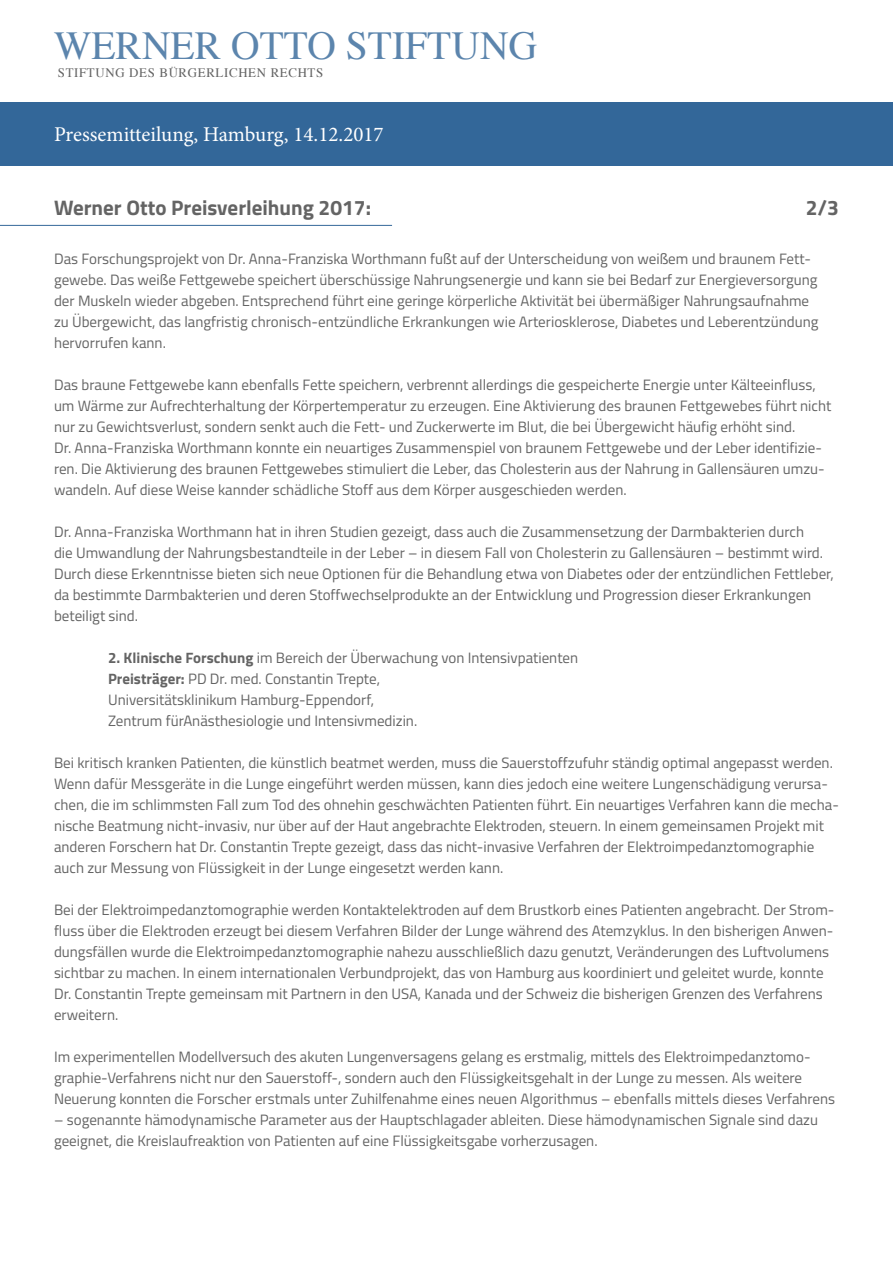
<style>
.page{position:relative;width:893px;height:1263px;background:#fff}
.page>*{position:absolute;margin:0;border:0;box-sizing:border-box;transform-origin:0 0}
.t1{font:39.6px "Times";color:#5c85ad}
.t2{font:21px "Minion Pro";letter-spacing:-.005em;color:#fff}
.t3{font:700 21px "Titillium Web";color:#646464}
.t4{font:15px/21px "Titillium Web";color:#646464}
.t5{font:12.9px "Times";letter-spacing:.05em;color:#646464}
.s1{font-weight:700}
</style>
<div class="page">
<div style="left:0;top:102px;width:893px;height:64px;background:#336799"></div>
<hr style="left:0;top:225px;width:392px;height:1px;background:#336799">
<h1 class="t1" style="left:54px;top:9px;width:485px">WERNER OTTO STIFTUNG</h1>
<p class="t5" style="left:58px;top:61px;width:267px">STIFTUNG DES BÜRGERLICHEN RECHTS</p>
<h2 class="t2" style="left:54px;top:120px;width:331px">Pressemitteilung, Hamburg, 14.12.2017</h2>
<h2 class="t3" style="left:806px;top:192px;width:35px">2/3</h2>
<h2 class="t3" style="left:54px;top:192px;width:319px">Werner Otto Preisverleihung 2017:</h2>
<p class="t4" style="left:54px;top:247px;width:766px">Das Forschungsprojekt von Dr. Anna-Franziska Worthmann fußt auf der Unterscheidung von weißem und braunem Fett&shy;gewebe. Das weiße Fettgewebe speichert überschüssige Nahrungsenergie und kann sie bei Bedarf zur Energieversorgung der Muskeln wieder abgeben. Entsprechend führt eine geringe körperliche Aktivität bei übermäßiger Nahrungsaufnahme zu Übergewicht, das langfristig chronisch-entzündliche Erkrankungen wie Arteriosklerose, Diabetes und Leberentzündung hervorrufen kann.</p>
<p class="t4" style="left:54px;top:373px;width:779px">Das braune Fettgewebe kann ebenfalls Fette speichern, verbrennt allerdings die gespeicherte Energie unter Kälteeinfluss, um Wärme zur Aufrechterhaltung der Körpertemperatur zu erzeugen. Eine Aktivierung des braunen Fettgewebes führt nicht nur zu Gewichtsverlust, sondern senkt auch die Fett- und Zuckerwerte im Blut, die bei Übergewicht häufig erhöht sind.<br>Dr. Anna-Franziska Worthmann konnte ein neuartiges Zusammenspiel von braunem Fettgewebe und der Leber identifizie&shy;ren. Die Aktivierung des braunen Fettgewebes stimuliert die Leber, das Cholesterin aus der Nahrung in Gallensäuren umzu&shy;wandeln. Auf diese Weise kannder schädliche Stoff aus dem Körper ausgeschieden werden.</p>
<p class="t4" style="left:54px;top:520px;width:781px">Dr. Anna-Franziska Worthmann hat in ihren Studien gezeigt, dass auch die Zusammensetzung der Darmbakterien durch<br>die Umwandlung der Nahrungsbestandteile in der Leber – in diesem Fall von Cholesterin zu Gallensäuren – bestimmt wird.<br>Durch diese Erkenntnisse bieten sich neue Optionen für die Behandlung etwa von Diabetes oder der entzündlichen Fettleber, da bestimmte Darmbakterien und deren Stoffwechselprodukte an der Entwicklung und Progression dieser Erkrankungen beteiligt sind.</p>
<p class="t4" style="left:108px;top:646px;width:472px"><span class="s1">2. Klinische Forschung</span> im Bereich der Überwachung von Intensivpatienten <span class="s1">Preisträger:</span> PD Dr. med. Constantin Trepte,<br>Universitätsklinikum Hamburg-Eppendorf,<br>Zentrum fürAnästhesiologie und Intensivmedizin.</p>
<p class="t4" style="left:54px;top:751px;width:786px">Bei kritisch kranken Patienten, die künstlich beatmet werden, muss die Sauerstoffzufuhr ständig optimal angepasst werden.<br>Wenn dafür Messgeräte in die Lunge eingeführt werden müssen, kann dies jedoch eine weitere Lungenschädigung verursa&shy;chen, die im schlimmsten Fall zum Tod des ohnehin geschwächten Patienten führt. Ein neuartiges Verfahren kann die mecha&shy;nische Beatmung nicht-invasiv, nur über auf der Haut angebrachte Elektroden, steuern. In einem gemeinsamen Projekt mit anderen Forschern hat Dr. Constantin Trepte gezeigt, dass das nicht-invasive Verfahren der Elektroimpedanztomographie auch zur Messung von Flüssigkeit in der Lunge eingesetzt werden kann.</p>
<p class="t4" style="left:54px;top:898px;width:782px">Bei der Elektroimpedanztomographie werden Kontaktelektroden auf dem Brustkorb eines Patienten angebracht. Der Strom&shy;fluss über die Elektroden erzeugt bei diesem Verfahren Bilder der Lunge während des Atemzyklus. In den bisherigen Anwen&shy;dungsfällen wurde die Elektroimpedanztomographie nahezu ausschließlich dazu genutzt, Veränderungen des Luftvolumens sichtbar zu machen. In einem internationalen Verbundprojekt, das von Hamburg aus koordiniert und geleitet wurde, konnte Dr. Constantin Trepte gemeinsam mit Partnern in den USA, Kanada und der Schweiz die bisherigen Grenzen des Verfahrens erweitern.</p>
<p class="t4" style="left:54px;top:1045px;width:783px">Im experimentellen Modellversuch des akuten Lungenversagens gelang es erstmalig, mittels des Elektroimpedanztomo&shy;graphie-Verfahrens nicht nur den Sauerstoff-, sondern auch den Flüssigkeitsgehalt in der Lunge zu messen. Als weitere<br>Neuerung konnten die Forscher erstmals unter Zuhilfenahme eines neuen Algorithmus – ebenfalls mittels dieses Verfahrens</p>
<p class="t4" style="left:54px;top:1108px;width:765px">– sogenannte hämodynamische Parameter aus der Hauptschlagader ableiten. Diese hämodynamischen Signale sind dazu geeignet, die Kreislaufreaktion von Patienten auf eine Flüssigkeitsgabe vorherzusagen.</p>
</div>
